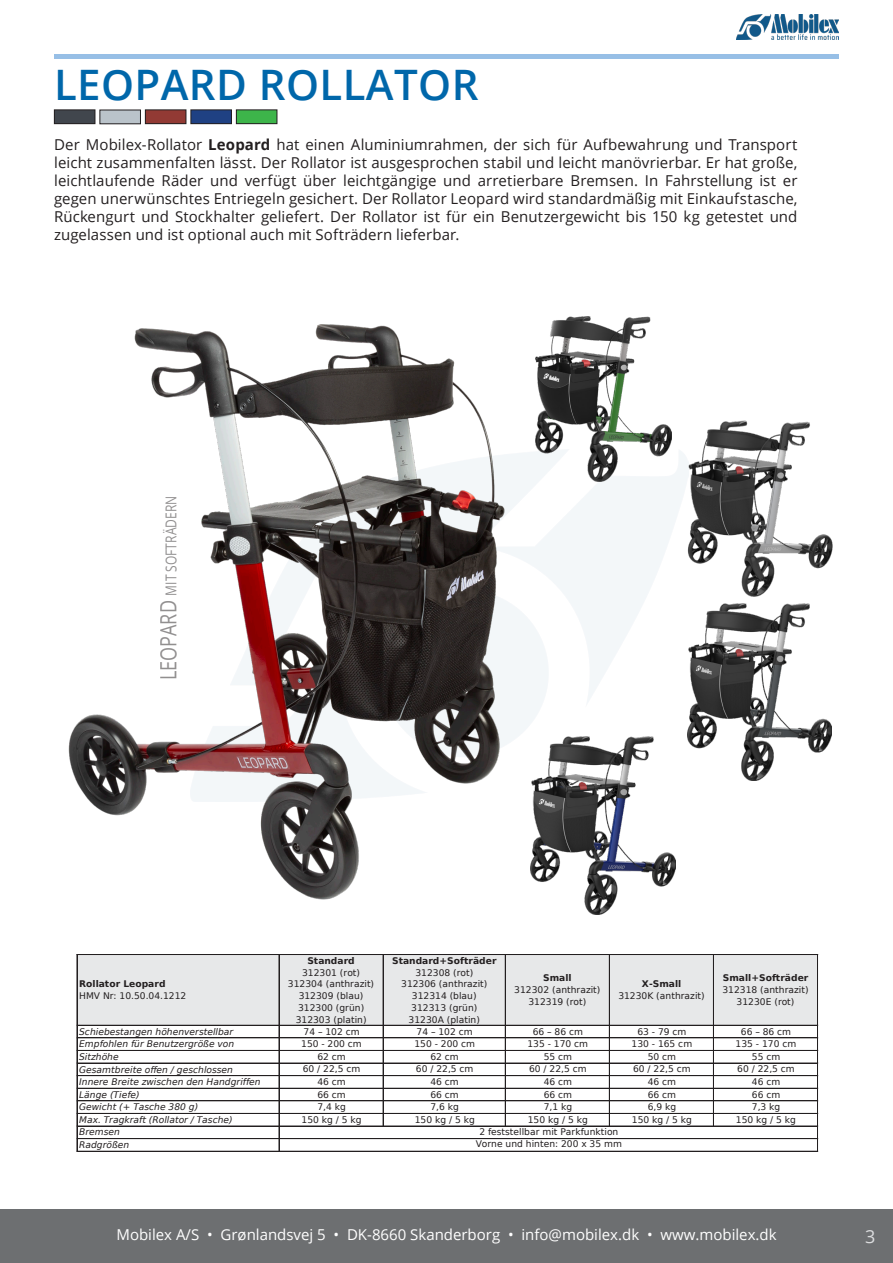
<style>
.page{position:relative;width:893px;height:1263px;background:#fff}
.page>*{position:absolute;margin:0;border:0;box-sizing:border-box;transform-origin:0 0}
.Header_1{font:600 42px "Open Sans";letter-spacing:.01em;color:#0067aa}
.t1{font:18px "Open Sans";color:#dcdddf}
.Text{font:15px/18px "Open Sans";letter-spacing:.005em;color:#231f20;text-align:justify}
.t2{font:15px "Open Sans";color:#fff}
.Text-2{font:15px "Open Sans";letter-spacing:.005em;color:#231f20;scale:.8 1}
.t3{font:9.15px/11.9px "DejaVu Sans";color:#231f20;text-align:center}
.t4{font:italic 9.15px/12.6px "DejaVu Sans";letter-spacing:.005em;color:#231f20}
.s1{font-weight:700}
.s2{font-size:22.5px}
</style>
<div class="page">
<img style="left:584px;top:450px;width:104px;height:291px">
<img style="left:737px;top:15px;width:102px;height:24px">
<div style="left:0;top:1209px;width:893px;height:54px;background:#6d6f71"></div>
<div style="left:145px;top:110px;width:41px;height:14px;background:#923a34"></div>
<div style="left:145px;top:110px;width:41px;height:14px;border:1px solid #231f20"></div>
<div style="left:191px;top:110px;width:40px;height:14px;background:#1f4183"></div>
<div style="left:191px;top:110px;width:41px;height:14px;border:1px solid #231f20"></div>
<div style="left:236px;top:110px;width:41px;height:14px;background:#3db54a"></div>
<div style="left:236px;top:110px;width:41px;height:14px;border:1px solid #231f20"></div>
<div style="left:54px;top:110px;width:41px;height:14px;background:#41464d"></div>
<div style="left:54px;top:110px;width:41px;height:14px;border:1px solid #231f20"></div>
<div style="left:100px;top:110px;width:40px;height:14px;background:#bac3ca"></div>
<div style="left:100px;top:110px;width:41px;height:14px;border:1px solid #231f20"></div>
<hr style="left:54px;top:54px;width:785px;height:4px;background:#97bfe6">
<img style="left:68px;top:316px;width:516px;height:584px">
<img style="left:535px;top:317px;width:136px;height:165px">
<img style="left:688px;top:604px;width:143px;height:176px">
<img style="left:531px;top:736px;width:144px;height:178px">
<img style="left:686px;top:420px;width:147px;height:184px">
<div style="left:78px;top:955px;width:740px;height:70px;background:#e7e8e9"></div>
<hr style="left:77px;top:954px;width:1px;height:197px;background:#231f20">
<hr style="left:279px;top:955px;width:1px;height:196px;background:#231f20">
<hr style="left:383px;top:955px;width:1px;height:171px;background:#231f20">
<hr style="left:505px;top:955px;width:1px;height:171px;background:#231f20">
<hr style="left:609px;top:955px;width:1px;height:171px;background:#231f20">
<hr style="left:713px;top:955px;width:1px;height:171px;background:#231f20">
<hr style="left:817px;top:955px;width:1px;height:196px;background:#231f20">
<hr style="left:77px;top:954px;width:741px;height:1px;background:#231f20">
<hr style="left:77px;top:1025px;width:741px;height:1px;background:#231f20">
<hr style="left:77px;top:1037px;width:741px;height:1px;background:#231f20">
<hr style="left:77px;top:1038px;width:741px;height:1px;background:#231f20">
<hr style="left:77px;top:1050px;width:741px;height:1px;background:#231f20">
<hr style="left:77px;top:1063px;width:741px;height:1px;background:#231f20">
<hr style="left:77px;top:1075px;width:741px;height:1px;background:#231f20">
<hr style="left:77px;top:1088px;width:741px;height:1px;background:#231f20">
<hr style="left:77px;top:1100px;width:741px;height:1px;background:#231f20">
<hr style="left:77px;top:1101px;width:741px;height:1px;background:#231f20">
<hr style="left:77px;top:1113px;width:741px;height:1px;background:#231f20">
<hr style="left:77px;top:1126px;width:741px;height:1px;background:#231f20">
<hr style="left:77px;top:1138px;width:741px;height:1px;background:#231f20">
<hr style="left:77px;top:1151px;width:741px;height:1px;background:#231f20">
<p class="Header_1" style="left:54px;top:56px;width:426px">LEOPARD ROLLATOR</p>
<p class="Text" style="left:54px;top:135px;width:745px">Der Mobilex-Rollator <span class="s1">Leopard</span> hat einen Aluminiumrahmen, der sich für Aufbewahrung und Transport leicht zusammenfalten lässt. Der Rollator ist ausgesprochen stabil und leicht manövrierbar. Er hat große, leichtlaufende Räder und verfügt über leichtgängige und arretierbare Bremsen. In Fahrstellung ist er gegen unerwünschtes Entriegeln gesichert. Der Rollator Leopard wird standardmäßig mit Einkaufstasche, Rückengurt und Stockhalter geliefert. Der Rollator ist für ein Benutzergewicht bis 150 kg getestet und zugelassen und ist optional auch mit Softrädern lieferbar.</p>
<h3 class="Text-2" style="left:161px;top:680px;width:232px;rotate:-90deg"><span class="s2">LEOPARD</span> MIT SOFTRÄDERN</h3>
<p class="t3" style="left:79px;top:978px;width:109px;text-align:left"><span class="s1">Rollator Leopard<br></span>HMV Nr: 10.50.04.1212</p>
<p class="t3" style="left:288px;top:954px;width:88px"><span class="s1">Standard<br></span>312301 (rot)<br>312304 (anthrazit)<br>312309 (blau)<br>312300 (grün)<br>312303 (platin)</p>
<p class="t3" style="left:392px;top:954px;width:106px"><span class="s1">Standard+Softräder<br></span>312308 (rot)<br>312306 (anthrazit)<br>312314 (blau)<br>312313 (grün)<br>31230A (platin)</p>
<p class="t3" style="left:514px;top:972px;width:88px"><span class="s1">Small<br></span>312302 (anthrazit)<br>312319 (rot)</p>
<p class="t3" style="left:618px;top:978px;width:88px"><span class="s1">X-Small<br></span>31230K (anthrazit)</p>
<p class="t3" style="left:722px;top:972px;width:88px"><span class="s1">Small+Softräder<br></span>312318 (anthrazit)<br>31230E (rot)</p>
<p class="t4" style="left:79px;top:1025px;width:156px">Schiebestangen höhenverstellbar</p>
<p class="t3" style="left:304px;top:1025px;width:58px">74 – 102 cm</p>
<p class="t3" style="left:417px;top:1025px;width:58px">74 – 102 cm</p>
<p class="t3" style="left:533px;top:1025px;width:52px">66 – 86 cm</p>
<p class="t3" style="left:637px;top:1025px;width:51px">63 - 79 cm</p>
<p class="t3" style="left:741px;top:1025px;width:52px">66 – 86 cm</p>
<p class="t4" style="left:79px;top:1038px;width:157px">Empfohlen für Benutzergröße von</p>
<p class="t3" style="left:301px;top:1038px;width:62px">150 - 200 cm</p>
<p class="t3" style="left:414px;top:1038px;width:62px">150 - 200 cm</p>
<p class="t3" style="left:527px;top:1038px;width:62px">135 - 170 cm</p>
<p class="t3" style="left:632px;top:1038px;width:62px">130 - 165 cm</p>
<p class="t3" style="left:736px;top:1038px;width:62px">135 - 170 cm</p>
<p class="t4" style="left:79px;top:1050px;width:41px">Sitzhöhe</p>
<p class="t3" style="left:317px;top:1050px;width:30px">62 cm</p>
<p class="t3" style="left:430px;top:1050px;width:30px">62 cm</p>
<p class="t3" style="left:544px;top:1050px;width:30px">55 cm</p>
<p class="t3" style="left:648px;top:1050px;width:30px">50 cm</p>
<p class="t3" style="left:752px;top:1050px;width:30px">55 cm</p>
<p class="t4" style="left:79px;top:1063px;width:155px">Gesamtbreite offen / geschlossen</p>
<p class="t3" style="left:303px;top:1063px;width:59px">60 / 22,5 cm</p>
<p class="t3" style="left:416px;top:1063px;width:59px">60 / 22,5 cm</p>
<p class="t3" style="left:529px;top:1063px;width:59px">60 / 22,5 cm</p>
<p class="t3" style="left:633px;top:1063px;width:59px">60 / 22,5 cm</p>
<p class="t3" style="left:737px;top:1063px;width:59px">60 / 22,5 cm</p>
<p class="t4" style="left:79px;top:1076px;width:183px">Innere Breite zwischen den Handgriffen</p>
<p class="t3" style="left:317px;top:1076px;width:30px">46 cm</p>
<p class="t3" style="left:430px;top:1076px;width:30px">46 cm</p>
<p class="t3" style="left:544px;top:1076px;width:30px">46 cm</p>
<p class="t3" style="left:648px;top:1076px;width:30px">46 cm</p>
<p class="t3" style="left:752px;top:1076px;width:30px">46 cm</p>
<p class="t4" style="left:79px;top:1088px;width:62px">Länge (Tiefe)</p>
<p class="t3" style="left:317px;top:1088px;width:30px">66 cm</p>
<p class="t3" style="left:430px;top:1088px;width:30px">66 cm</p>
<p class="t3" style="left:544px;top:1088px;width:30px">66 cm</p>
<p class="t3" style="left:648px;top:1088px;width:30px">66 cm</p>
<p class="t3" style="left:752px;top:1088px;width:30px">66 cm</p>
<p class="t4" style="left:79px;top:1101px;width:121px">Gewicht (+ Tasche 380 g)</p>
<p class="t3" style="left:317px;top:1101px;width:30px">7,4 kg</p>
<p class="t3" style="left:430px;top:1101px;width:30px">7,6 kg</p>
<p class="t3" style="left:544px;top:1101px;width:30px">7,1 kg</p>
<p class="t3" style="left:648px;top:1101px;width:30px">6,9 kg</p>
<p class="t3" style="left:752px;top:1101px;width:30px">7,3 kg</p>
<p class="t4" style="left:79px;top:1113px;width:155px">Max. Tragkraft (Rollator / Tasche)</p>
<p class="t3" style="left:301px;top:1113px;width:62px">150 kg / 5 kg</p>
<p class="t3" style="left:415px;top:1113px;width:62px">150 kg / 5 kg</p>
<p class="t3" style="left:528px;top:1113px;width:62px">150 kg / 5 kg</p>
<p class="t3" style="left:632px;top:1113px;width:62px">150 kg / 5 kg</p>
<p class="t3" style="left:736px;top:1113px;width:62px">150 kg / 5 kg</p>
<p class="t4" style="left:79px;top:1126px;width:52px">Bremsen<br>Radgrößen</p>
<p class="t3" style="left:476px;top:1125px;width:148px;line-height:12.6px">2 feststellbar mit Parkfunktion<br>Vorne und hinten: 200 x 35 mm</p>
<h3 class="t2" style="left:117px;top:1225px;width:662px">Mobilex A/S • Grønlandsvej 5 • DK-8660 Skanderborg • info@mobilex.dk • www.mobilex.dk</h3>
<h2 class="t1" style="left:865px;top:1224px;width:12px">3</h2>
</div>
